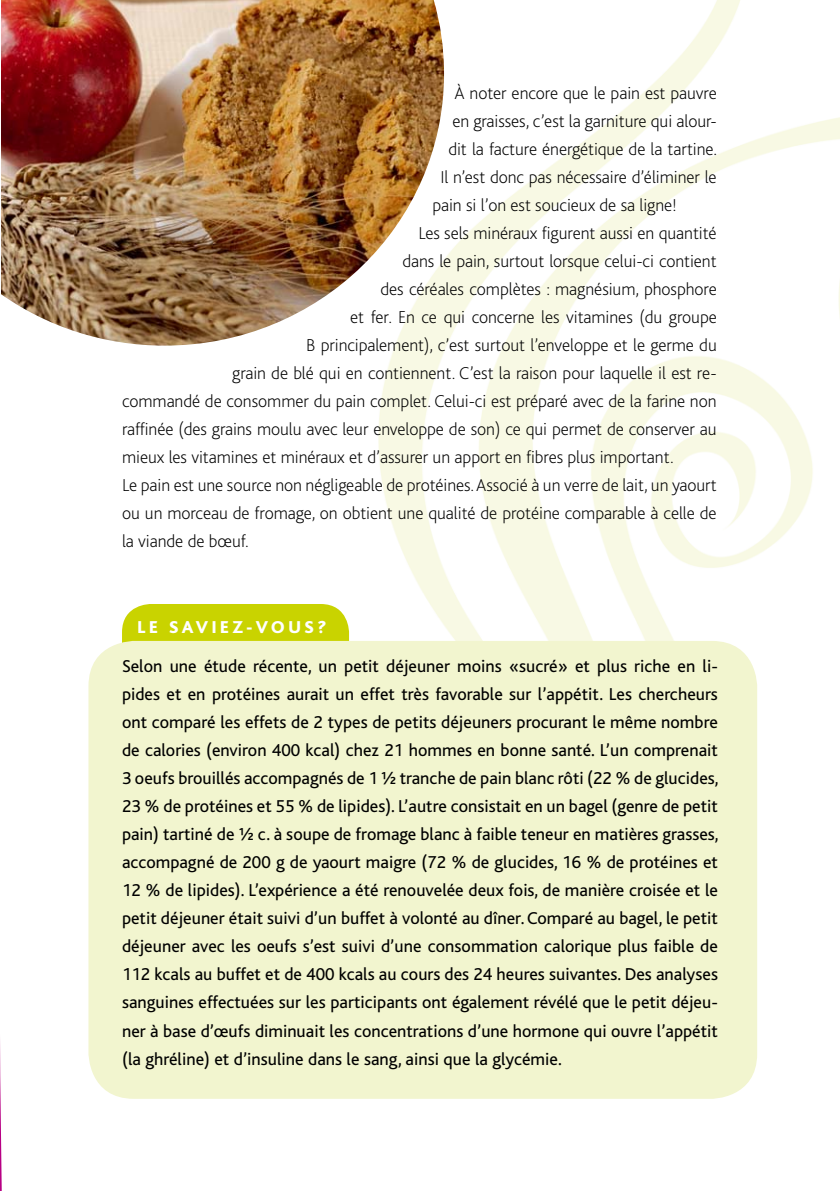
<style>
.page{position:relative;width:840px;height:1191px;background:#fff}
.page>*{position:absolute;margin:0;border:0;box-sizing:border-box;transform-origin:0 0}
.t1{font:18px/28px "Bliss";color:#000;text-align:justify}
.t2{font:200 18px "Bliss";letter-spacing:-.005em;color:#000}
.t3{font:800 18px "Bliss";letter-spacing:.2em;color:#fff}
</style>
<div class="page">
<img style="left:326px;top:0;width:513px;height:915px">
<div style="left:122px;top:604px;width:227px;height:91px;background:#c9d300;border-radius:28px"></div>
<img style="left:1px;top:0;width:443px;height:345px">
<svg style="left:0;top:1041px;width:2px;height:150px"></svg>
<div style="left:88px;top:641px;width:668px;height:457px;background:#f2f5cf;border-radius:45px"></div>
<p class="t2" style="left:454px;top:86px;width:264px">À noter encore que le pain est pauvre</p>
<p class="t2" style="left:452px;top:114px;width:266px">en graisses, c’est la garniture qui alour-</p>
<p class="t2" style="left:448px;top:142px;width:270px">dit la facture énergétique de la tartine.</p>
<p class="t2" style="left:440px;top:170px;width:277px">Il n’est donc pas nécessaire d’éliminer le</p>
<p class="t2" style="left:432px;top:198px;width:246px">pain si l’on est soucieux de sa ligne!</p>
<p class="t2" style="left:418px;top:226px;width:299px">Les sels minéraux figurent aussi en quantité</p>
<p class="t2" style="left:402px;top:254px;width:315px">dans le pain, surtout lorsque celui-ci contient</p>
<p class="t2" style="left:380px;top:282px;width:338px">des céréales complètes : magnésium, phosphore</p>
<p class="t2" style="left:350px;top:310px;width:368px">et fer. En ce qui concerne les vitamines (du groupe</p>
<p class="t2" style="left:306px;top:338px;width:412px">B principalement), c’est surtout l’enveloppe et le germe du</p>
<p class="t2" style="left:232px;top:366px;width:486px">grain de blé qui en contiennent. C’est la raison pour laquelle il est re-</p>
<p class="t2" style="left:122px;top:394px;width:595px">commandé de consommer du pain complet. Celui-ci est préparé avec de la farine non</p>
<p class="t2" style="left:122px;top:422px;width:595px">raffinée (des grains moulu avec leur enveloppe de son) ce qui permet de conserver au</p>
<p class="t2" style="left:122px;top:450px;width:553px">mieux les vitamines et minéraux et d’assurer un apport en fibres plus important.</p>
<p class="t2" style="left:122px;top:478px;width:595px">Le pain est une source non négligeable de protéines. Associé à un verre de lait, un yaourt</p>
<p class="t2" style="left:122px;top:506px;width:595px">ou un morceau de fromage, on obtient une qualité de protéine comparable à celle de</p>
<p class="t2" style="left:122px;top:534px;width:128px">la viande de bœuf.</p>
<p class="t3" style="left:137px;top:621px;width:190px">LE SAVIEZ-VOUS?</p>
<p class="t1" style="left:122px;top:654px;width:597px">Selon une étude récente, un petit déjeuner moins «sucré» et plus riche en li&shy;pides et en protéines aurait un effet très favorable sur l’appétit. Les chercheurs ont comparé les effets de 2 types de petits déjeuners procurant le même nombre de calories (environ 400 kcal) chez 21 hommes en bonne santé. L’un comprenait 3 oeufs brouillés accompagnés de 1 ½ tranche de pain blanc rôti (22 % de glucides, 23 % de protéines et 55 % de lipides). L’autre consistait en un bagel (genre de petit pain) tartiné de ½ c. à soupe de fromage blanc à faible teneur en matières grasses, accompagné de 200 g de yaourt maigre (72 % de glucides, 16 % de protéines et 12 % de lipides). L’expérience a été renouvelée deux fois, de manière croisée et le petit déjeuner était suivi d’un buffet à volonté au dîner. Comparé au bagel, le petit déjeuner avec les oeufs s’est suivi d’une consommation calorique plus faible de 112 kcals au buffet et de 400 kcals au cours des 24 heures suivantes. Des analyses sanguines effectuées sur les participants ont également révélé que le petit déjeu&shy;ner à base d’œufs diminuait les concentrations d’une hormone qui ouvre l’appétit (la ghréline) et d’insuline dans le sang, ainsi que la glycémie.</p>
</div>
